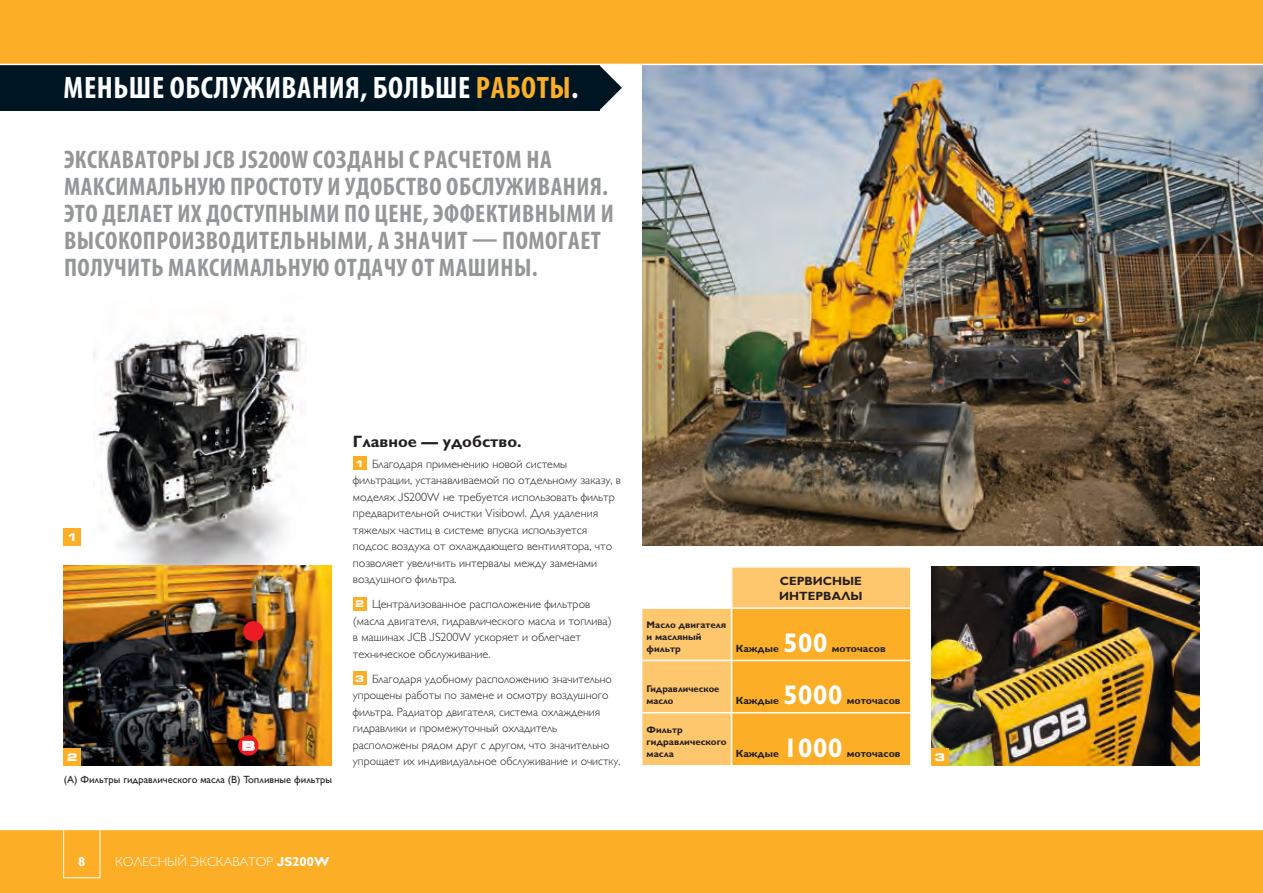
<style>
.page{position:relative;width:1263px;height:893px;background:#fff}
.page>*{position:absolute;margin:0;border:0;box-sizing:border-box;transform-origin:0 0}
.t1{font:700 condensed 31.2px "Myriad Pro";letter-spacing:.02em;color:#fff}
.t2{font:700 27px "Gill Sans Cyr";color:#fff}
.t3{font:700 condensed 25.5px/27px "Myriad Pro";letter-spacing:.02em;color:#949698}
.t4{font:700 16.5px "Gill Sans Cyr";color:#231f20}
.t5{font:300 13.2px "Gill Sans Cyr";color:#fff}
.t6{font:700 13.2px "Gill Sans Cyr";color:#fff}
.t7{font:700 expanded 12.3px "Square 721 BT";color:#fff}
.t8{font:300 12px/16.5px "Gill Sans Cyr";color:#231f20}
.t9{font:700 12px/15px "Gill Sans Cyr";color:#231f20}
.t10{font:10.5px "Gill Sans Cyr";color:#231f20}
.t11{font:700 10.5px "Gill Sans Cyr";color:#231f20}
.t12{font:700 expanded 10.5px "Square 721 BT";color:#fff}
.t13{font:700 9.75px/12px "Gill Sans Cyr";color:#231f20}
.s1{color:#fcaf26}
.s2{font-family:"Square 721 BT";font-weight:700;font-stretch:expanded;font-size:9.15px;color:#fff}
.s3{font-family:"JCB Euro"}
.s4{font-family:"JCB Euro";font-weight:700}
.s5{font-weight:700}
</style>
<div class="page">
<img style="left:93px;top:327px;width:213px;height:239px">
<img style="left:642px;top:65px;width:621px;height:481px">
<img style="left:64px;top:566px;width:268px;height:199px">
<svg style="left:599px;top:65px;width:23px;height:45px"></svg>
<div style="left:0;top:54px;width:599px;height:57px;background:#001522"></div>
<div style="left:0;top:829px;width:1263px;height:64px;background:#fcaf26"></div>
<div style="left:0;top:0;width:1263px;height:64px;background:#fcaf26"></div>
<hr style="left:0;top:64px;width:1263px;height:1px;background:#fff">
<div style="left:353px;top:457px;width:13px;height:13px;background:#fcaf26"></div>
<div style="left:353px;top:597px;width:13px;height:13px;background:#fcaf26"></div>
<div style="left:353px;top:672px;width:13px;height:13px;background:#fcaf26"></div>
<svg style="left:642px;top:568px;width:268px;height:197px;background:#fece83"></svg>
<div style="left:732px;top:609px;width:178px;height:156px;background:#fcaf26"></div>
<hr style="left:731px;top:568px;width:1px;height:39px;background:#fff">
<hr style="left:731px;top:609px;width:1px;height:51px;background:#fff">
<hr style="left:731px;top:661px;width:1px;height:51px;background:#fff">
<hr style="left:731px;top:713px;width:1px;height:52px;background:#fff">
<hr style="left:642px;top:607px;width:89px;height:2px;background:#fff">
<hr style="left:731px;top:607px;width:179px;height:2px;background:#fff">
<hr style="left:642px;top:660px;width:89px;height:1px;background:#fff">
<hr style="left:731px;top:660px;width:179px;height:1px;background:#fff">
<hr style="left:642px;top:712px;width:89px;height:1px;background:#fff">
<hr style="left:731px;top:712px;width:179px;height:1px;background:#fff">
<div style="left:63px;top:819px;width:37px;height:59px;border:1px solid #fff"></div>
<div style="left:64px;top:748px;width:17px;height:17px;background:#fcaf26"></div>
<div style="left:64px;top:529px;width:17px;height:17px;background:#fcaf26"></div>
<hr style="left:0;top:829px;width:1263px;height:1px;background:#fff">
<div style="left:243px;top:621px;width:21px;height:20px;background:#ed1c24;border-radius:50%"></div>
<svg style="left:238px;top:735px;width:21px;height:21px"></svg>
<svg style="left:242px;top:741px;width:13px;height:10px"></svg>
<img style="left:931px;top:567px;width:268px;height:198px">
<div style="left:931px;top:748px;width:17px;height:17px;background:#fcaf26"></div>
<h1 class="t1" style="left:64px;top:69px;width:516px">МЕНЬШЕ ОБСЛУЖИВАНИЯ, БОЛЬШЕ <span class="s1">РАБОТЫ</span>.</h1>
<h3 class="t3" style="left:64px;top:145px;width:551px">ЭКСКАВАТОРЫ JCB JS200W СОЗДАНЫ С РАСЧЕТОМ НА МАКСИМАЛЬНУЮ ПРОСТОТУ И УДОБСТВО ОБСЛУЖИВАНИЯ.<br>ЭТО ДЕЛАЕТ ИХ ДОСТУПНЫМИ ПО ЦЕНЕ, ЭФФЕКТИВНЫМИ И ВЫСОКОПРОИЗВОДИТЕЛЬНЫМИ, А ЗНАЧИТ — ПОМОГАЕТ ПОЛУЧИТЬ МАКСИМАЛЬНУЮ ОТДАЧУ ОТ МАШИНЫ.</h3>
<p class="t12" style="left:67px;top:531px;width:12px">1</p>
<p class="t12" style="left:67px;top:751px;width:12px">2</p>
<p class="t7" style="left:242px;top:738px;width:14px">B</p>
<p class="t10" style="left:64px;top:773px;width:270px">(A) Фильтры гидравлического масла (B) Топливные фильтры</p>
<h3 class="t4" style="left:353px;top:432px;width:170px">Главное — удобство.</h3>
<p class="t8" style="left:353px;top:455px;width:269px"><span class="s2">1</span> Благодаря применению новой системы фильтрации, устанавливаемой по отдельному заказу, в моделях <span class="s3">J</span>S200W не требуется использовать фильтр предварительной очистки Visibowl. Для удаления тяжелых частиц в системе впуска используется подсос воздуха от охлаждающего вентилятора, что позволяет увеличить интервалы между заменами воздушного фильтра.</p>
<p class="t8" style="left:353px;top:596px;width:260px"><span class="s2">2</span> Централизованное расположение фильтров (масла двигателя, гидравлического масла и топлива) в машинах <span class="s3">JCB J</span>S200W ускоряет и облегчает техническое обслуживание.</p>
<p class="t8" style="left:353px;top:671px;width:269px"><span class="s2">3</span> Благодаря удобному расположению значительно упрощены работы по замене и осмотру воздушного фильтра. Радиатор двигателя, система охлаждения гидравлики и промежуточный охладитель расположены рядом друг с другом, что значительно упрощает их индивидуальное обслуживание и очистку.</p>
<p class="t13" style="left:647px;top:618px;width:81px">Масло двигателя и масляный фильтр</p>
<p class="t9" style="left:779px;top:573px;width:85px">СЕРВИСНЫЕ<br>ИНТЕРВАЛЫ</p>
<p class="t11" style="left:736px;top:642px;width:45px">Каждые</p>
<h2 class="t2" style="left:783px;top:627px;width:46px">500</h2>
<p class="t11" style="left:832px;top:642px;width:55px">моточасов</p>
<p class="t13" style="left:647px;top:683px;width:74px">Гидравлическое масло</p>
<p class="t11" style="left:736px;top:694px;width:45px">Каждые</p>
<h2 class="t2" style="left:783px;top:679px;width:61px">5000</h2>
<p class="t11" style="left:847px;top:694px;width:55px">моточасов</p>
<p class="t13" style="left:647px;top:723px;width:82px">Фильтр гидравлического масла</p>
<p class="t11" style="left:736px;top:747px;width:45px">Каждые</p>
<h2 class="t2" style="left:783px;top:732px;width:61px">1000</h2>
<p class="t11" style="left:847px;top:747px;width:55px">моточасов</p>
<p class="t6" style="left:78px;top:854px;width:9px">8</p>
<p class="t5" style="left:115px;top:854px;width:216px">КОЛЕСНЫЙ ЭКСКАВАТОР <span class="s4">J</span><span class="s5">S200W</span></p>
<p class="t12" style="left:935px;top:751px;width:12px">3</p>
</div>
